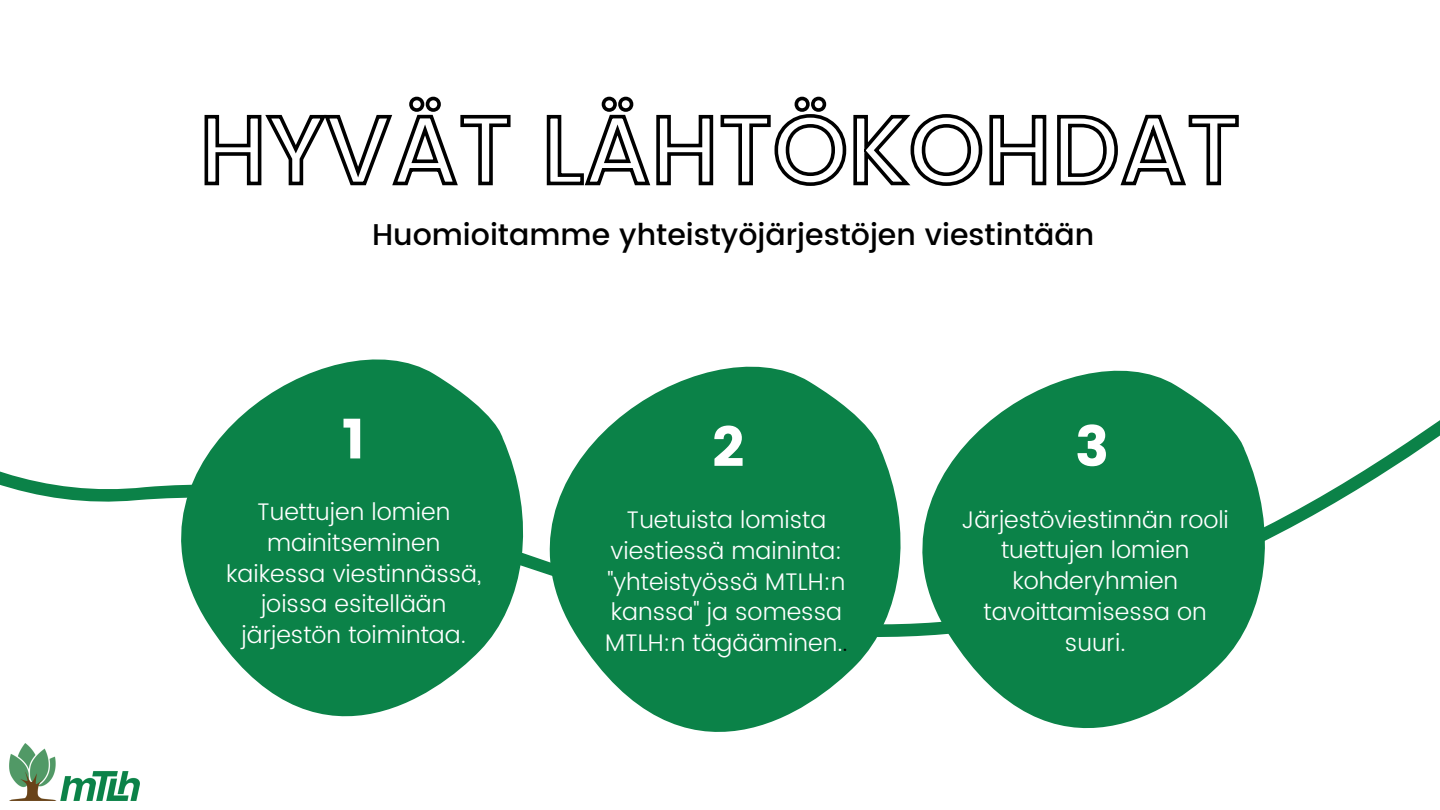
<style>
.page{position:relative;width:1440px;height:810px;background:#fff}
.page>*{position:absolute;margin:0;border:0;box-sizing:border-box;transform-origin:0 0}
.t1{font:56px "Poppins";color:#fff}
.t2{font:500 30px "Poppins";color:#000}
.t3{font:300 24px/30.8px "Poppins";color:#fff;text-align:center}
.s1{color:#000}
</style>
<div class="page">
<svg style="left:0;top:420px;width:1440px;height:217px"></svg>
<svg style="left:179px;top:359px;width:349px;height:358px;fill:#0b8248"></svg>
<svg style="left:548px;top:366px;width:357px;height:366px;fill:#0b8248"></svg>
<svg style="left:921px;top:370px;width:349px;height:359px;fill:#0b8248"></svg>
<img style="left:9px;top:743px;width:131px;height:58px">
<svg style="left:204px;top:96px;width:1035px;height:90px"></svg>
<p class="t2" style="left:372px;top:217px;width:724px">Huomioitamme yhteistyöjärjestöjen viestintään</p>
<h1 class="t1" style="left:342px;top:406px;width:25px">1</h1>
<h1 class="t1" style="left:712px;top:414px;width:33px">2</h1>
<h1 class="t1" style="left:1075px;top:414px;width:35px">3</h1>
<p class="t3" style="left:226px;top:496px;width:257px">Tuettujen lomien mainitseminen kaikessa viestinnässä, joissa esitellään järjestön toimintaa.</p>
<p class="t3" style="left:605px;top:505px;width:244px">Tuetuista lomista viestiessä maininta: "yhteistyössä MTLH:n kanssa" ja somessa<br>MTLH:n tägääminen.<span class="s1">.</span></p>
<p class="t3" style="left:962px;top:504px;width:269px">Järjestöviestinnän rooli tuettujen lomien kohderyhmien tavoittamisessa on suuri.</p>
</div>
